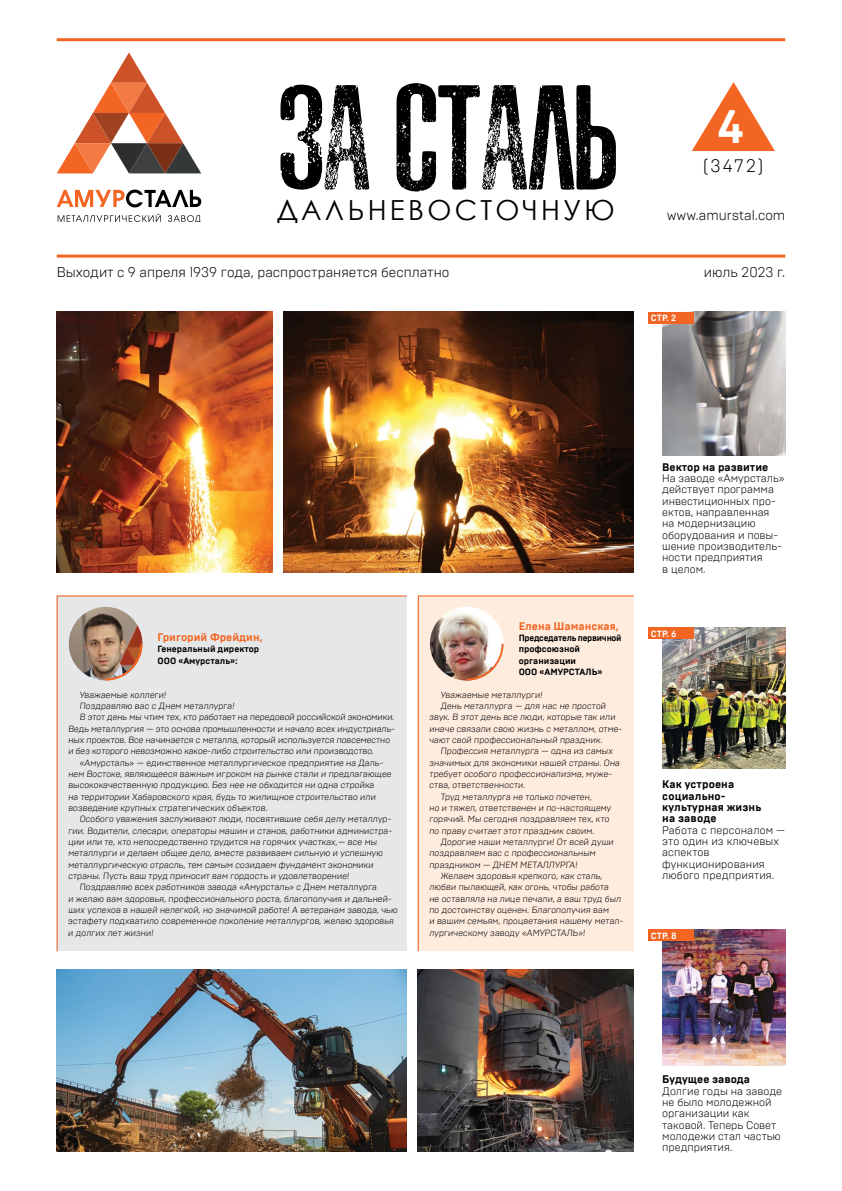
<style>
.page{position:relative;width:842px;height:1191px;background:#fff}
.page>*{position:absolute;margin:0;border:0;box-sizing:border-box;transform-origin:0 0}
.t1{font:138.1px "ASPHALTICSCRATCHRUSBYLYAJKA";color:#000}
.t2{font:700 46.6px "Brutal Type";color:#fff}
.t3{font:27.7px "Century Gothic";letter-spacing:.12em;color:#000}
.t4{font:300 18px "Brutal Type";color:#000}
.t5{font:300 14px "Brutal Type";color:#000}
.t6{font:300 11px/11.3px "Brutal Type";color:#000}
.t7{font:700 11px/11.3px "Brutal Type";letter-spacing:.01em;color:#000}
.t8{font:700 11px "Brutal Type";color:#f26522}
.t9{font:300 9px "Brutal Type";color:#000}
.t10{font:700 9px/11.3px "Brutal Type";color:#000;scale:.96 1}
.t11{font:700 9px/11.3px "Brutal Type";color:#000}
.t12{font:700 9px "Brutal Type";color:#fff}
</style>
<div class="page">
<hr style="left:57px;top:38px;width:728px;height:3px;background:#f26522">
<hr style="left:57px;top:254px;width:728px;height:3px;background:#f26522">
<svg style="left:57px;top:52px;width:144px;height:121px"></svg>
<svg style="left:58px;top:214px;width:103px;height:8px"></svg>
<svg style="left:168px;top:215px;width:33px;height:7px"></svg>
<svg style="left:57px;top:189px;width:144px;height:18px"></svg>
<svg style="left:692px;top:82px;width:83px;height:69px"></svg>
<img style="left:662px;top:312px;width:123px;height:143px">
<div style="left:648px;top:312px;width:45px;height:11px;background:#f26522"></div>
<img style="left:662px;top:929px;width:123px;height:136px">
<div style="left:648px;top:929px;width:45px;height:11px;background:#f26522"></div>
<img style="left:662px;top:627px;width:123px;height:141px">
<div style="left:648px;top:627px;width:45px;height:12px;background:#f26522"></div>
<img style="left:57px;top:312px;width:215px;height:261px">
<img style="left:284px;top:312px;width:350px;height:261px">
<img style="left:418px;top:969px;width:216px;height:182px">
<img style="left:57px;top:969px;width:350px;height:182px">
<div style="left:56px;top:595px;width:351px;height:357px;background:#e6e7e8"></div>
<div style="left:417px;top:595px;width:217px;height:357px;background:#feecdf"></div>
<img style="left:69px;top:607px;width:73px;height:73px;border-radius:37px">
<svg style="left:104px;top:641px;width:39px;height:40px;background:#bd8e78"></svg>
<img style="left:430px;top:607px;width:74px;height:73px;border-radius:37px">
<svg style="left:465px;top:641px;width:40px;height:40px"></svg>
<h1 class="t1" style="left:279px;top:52px;width:339px">ЗА СТАЛЬ</h1>
<h3 class="t3" style="left:277px;top:190px;width:339px">ДАЛЬНЕВОСТОЧНУЮ</h3>
<h3 class="t5" style="left:667px;top:206px;width:120px">www.amurstal.com</h3>
<h2 class="t2" style="left:717px;top:98px;width:27px">4</h2>
<h3 class="t4" style="left:703px;top:155px;width:62px">(3472)</h3>
<h3 class="t5" style="left:57px;top:264px;width:394px">Выходит с 9 апреля 1939 года, распространяется бесплатно</h3>
<p class="t12" style="left:651px;top:312px;width:27px">СТР. 2</p>
<h3 class="t5" style="left:704px;top:264px;width:83px">июль 2023 г.</h3>
<p class="t8" style="left:158px;top:630px;width:106px">Григорий Фрейдин,</p>
<p class="t11" style="left:158px;top:643px;width:103px">Генеральный директор<br>ООО «Амурсталь»:</p>
<p class="t9" style="left:79px;top:689px;width:89px">Уважаемые коллеги!</p>
<p class="t9" style="left:79px;top:700px;width:158px">Поздравляю вас с Днем металлурга!</p>
<p class="t9" style="left:79px;top:711px;width:317px">В этот день мы чтим тех, кто работает на передовой российской экономики.</p>
<p class="t9" style="left:68px;top:723px;width:329px">Ведь металлургия — это основа промышленности и начало всех индустриаль-</p>
<p class="t9" style="left:68px;top:734px;width:324px">ных проектов. Все начинается с металла, который используется повсеместно</p>
<p class="t9" style="left:68px;top:745px;width:308px">и без которого невозможно какое-либо строительство или производство.</p>
<p class="t9" style="left:79px;top:757px;width:306px">«Амурсталь» — единственное металлургическое предприятие на Даль-</p>
<p class="t9" style="left:68px;top:768px;width:326px">нем Востоке, являющееся важным игроком на рынке стали и предлагающее</p>
<p class="t9" style="left:68px;top:780px;width:309px">высококачественную продукцию. Без нее не обходится ни одна стройка</p>
<p class="t9" style="left:68px;top:791px;width:310px">на территории Хабаровского края, будь то жилищное строительство или</p>
<p class="t9" style="left:68px;top:802px;width:202px">возведение крупных стратегических объектов.</p>
<p class="t9" style="left:79px;top:814px;width:315px">Особого уважения заслуживают люди, посвятившие себя делу металлур-</p>
<p class="t9" style="left:68px;top:825px;width:327px">гии. Водители, слесари, операторы машин и станов, работники администра-</p>
<p class="t9" style="left:68px;top:836px;width:311px">ции или те, кто непосредственно трудится на горячих участках,— все мы</p>
<p class="t9" style="left:68px;top:848px;width:317px">металлурги и делаем общее дело, вместе развиваем сильную и успешную</p>
<p class="t9" style="left:68px;top:859px;width:308px">металлургическую отрасль, тем самым созидаем фундамент экономики</p>
<p class="t9" style="left:68px;top:870px;width:284px">страны. Пусть ваш труд приносит вам гордость и удовлетворение!</p>
<p class="t9" style="left:79px;top:882px;width:300px">Поздравляю всех работников завода «Амурсталь» с Днем металлурга</p>
<p class="t9" style="left:68px;top:893px;width:326px">и желаю вам здоровья, профессионального роста, благополучия и дальней-</p>
<p class="t9" style="left:68px;top:904px;width:332px">ших успехов в нашей нелегкой, но значимой работе! А ветеранам завода, чью</p>
<p class="t9" style="left:68px;top:916px;width:328px">эстафету подхватило современное поколение металлургов, желаю здоровья</p>
<p class="t9" style="left:68px;top:927px;width:88px">и долгих лет жизни!</p>
<p class="t8" style="left:519px;top:619px;width:102px">Елена Шаманская,</p>
<p class="t10" style="left:519px;top:632px;width:109px">Председатель первичной профсоюзной организации<br>ООО «АМУРСТАЛЬ»</p>
<p class="t9" style="left:440px;top:689px;width:105px">Уважаемые металлурги!</p>
<p class="t9" style="left:440px;top:700px;width:168px">День металлурга — для нас не простой</p>
<p class="t9" style="left:429px;top:711px;width:189px">звук. В этот день все люди, которые так или</p>
<p class="t9" style="left:429px;top:723px;width:196px">иначе связали свою жизнь с металлом, отме-</p>
<p class="t9" style="left:429px;top:734px;width:176px">чают свой профессиональный праздник.</p>
<p class="t9" style="left:440px;top:746px;width:175px">Профессия металлурга — одна из самых</p>
<p class="t9" style="left:429px;top:757px;width:193px">значимых для экономики нашей страны. Она</p>
<p class="t9" style="left:429px;top:768px;width:186px">требует особого профессионализма, муже-</p>
<p class="t9" style="left:429px;top:780px;width:99px">ства, ответственности.</p>
<p class="t9" style="left:440px;top:791px;width:154px">Труд металлурга не только почетен,</p>
<p class="t9" style="left:429px;top:802px;width:185px">но и тяжел, ответственен и по-настоящему</p>
<p class="t9" style="left:429px;top:814px;width:183px">горячий. Мы сегодня поздравляем тех, кто</p>
<p class="t9" style="left:429px;top:825px;width:168px">по праву считает этот праздник своим.</p>
<p class="t9" style="left:440px;top:836px;width:176px">Дорогие наши металлурги! От всей души</p>
<p class="t9" style="left:429px;top:848px;width:169px">поздравляем вас с профессиональным</p>
<p class="t9" style="left:429px;top:859px;width:151px">праздником — ДНЕМ МЕТАЛЛУРГА!</p>
<p class="t9" style="left:440px;top:870px;width:164px">Желаем здоровья крепкого, как сталь,</p>
<p class="t9" style="left:429px;top:882px;width:182px">любви пылающей, как огонь, чтобы работа</p>
<p class="t9" style="left:429px;top:893px;width:194px">не оставляла на лице печали, а ваш труд был</p>
<p class="t9" style="left:429px;top:904px;width:182px">по достоинству оценен. Благополучия вам</p>
<p class="t9" style="left:429px;top:916px;width:197px">и вашим семьям, процветания нашему метал-</p>
<p class="t9" style="left:429px;top:927px;width:159px">лургическому заводу «АМУРСТАЛЬ»!</p>
<p class="t7" style="left:662px;top:461px;width:108px">Вектор на развитие</p>
<p class="t6" style="left:662px;top:472px;width:124px">На заводе «Амурсталь» действует программа инвестиционных про&shy;ектов, направленная<br>на модернизацию оборудования и повы&shy;шение производитель&shy;ности предприятия<br>в целом.</p>
<p class="t12" style="left:651px;top:628px;width:27px">СТР. 6</p>
<p class="t7" style="left:662px;top:779px;width:101px">Как устроена социально&shy;культурная жизнь на заводе</p>
<p class="t6" style="left:662px;top:824px;width:124px">Работа с персоналом — это один из ключевых аспектов функционирования любого предприятия.</p>
<p class="t12" style="left:651px;top:930px;width:27px">СТР. 8</p>
<p class="t7" style="left:662px;top:1073px;width:89px">Будущее завода</p>
<p class="t6" style="left:662px;top:1085px;width:121px">Долгие годы на заводе не было молодежной организации как таковой. Теперь Совет молодежи стал частью предприятия.</p>
</div>
